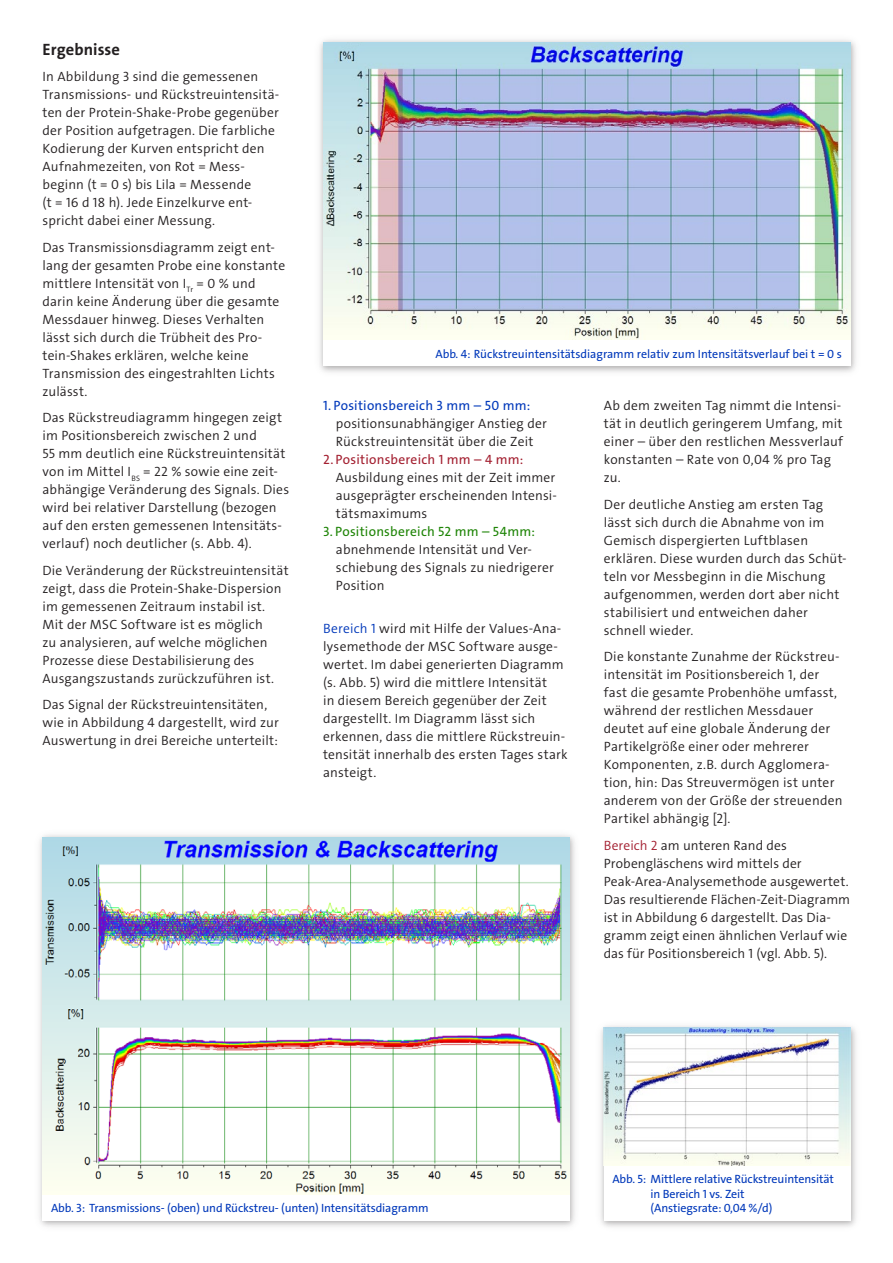
<style>
.page{position:relative;width:893px;height:1263px;background:#fff}
.page>*{position:absolute;margin:0;border:0;box-sizing:border-box;transform-origin:0 0}
.Text_DE{font:16.5px "The Sans LP7 Bld";letter-spacing:.005em;color:#231f20}
.Text_DE-2{font:13.5px/18px "The Sans LP4 Se Lig";letter-spacing:.015em;color:#231f20}
.Caption_DE{font:12px/14.4px "The Sans LP5 Plain";letter-spacing:-.01em;color:#0038ba}
.s1{color:#a31f30}
.s2{font-family:"The Sans LP5 Plain";color:#0038ba}
.s3{font-family:"The Sans LP5 Plain";color:#a31f30}
.s4{font-family:"The Sans LP5 Plain";color:#1e8406}
.s5{color:#0038ba}
</style>
<div class="page">
<div style="left:599px;top:1024px;width:258px;height:204px;background:#231f20;opacity:.26"></div>
<div style="left:604px;top:1028px;width:246px;height:192px;background:#fff"></div>
<div style="left:38px;top:833px;width:538px;height:394px;background:#231f20;opacity:.26"></div>
<div style="left:43px;top:837px;width:527px;height:383px;background:#fff"></div>
<div style="left:318px;top:38px;width:539px;height:335px;background:#231f20;opacity:.26"></div>
<div style="left:323px;top:43px;width:527px;height:323px;background:#fff"></div>
<img style="left:323px;top:43px;width:527px;height:297px">
<img style="left:43px;top:837px;width:527px;height:357px">
<img style="left:604px;top:1028px;width:246px;height:138px">
<p class="Text_DE" style="left:43px;top:39px;width:79px">Ergebnisse</p>
<p class="Text_DE-2" style="left:43px;top:68px;width:238px">In Abbildung 3 sind die gemessenen Transmissions- und Rückstreuintensitä&shy;ten der Protein-Shake-Probe gegenüber der Position aufgetragen. Die farbliche Kodierung der Kurven entspricht den Aufnahmezeiten, von Rot = Mess&shy;beginn (t = 0 s) bis Lila = Messende<br>(t = 16 d 18 h). Jede Einzelkurve ent&shy;spricht dabei einer Messung.</p>
<p class="Text_DE-2" style="left:43px;top:238px;width:244px">Das Transmissionsdiagramm zeigt ent&shy;lang der gesamten Probe eine konstante mittlere Intensität von I<sub>Tr</sub> = 0 % und darin keine Änderung über die gesamte Messdauer hinweg. Dieses Verhalten lässt sich durch die Trübheit des Pro&shy;tein-Shakes erklären, welche keine Transmission des eingestrahlten Lichts zulässt.</p>
<p class="Text_DE-2" style="left:43px;top:409px;width:248px">Das Rückstreudiagramm hingegen zeigt im Positionsbereich zwischen 2 und<br>55 mm deutlich eine Rückstreuintensität von im Mittel I<sub>BS</sub> = 22 % sowie eine zeit&shy;abhängige Veränderung des Signals. Dies wird bei relativer Darstellung (bezogen auf den ersten gemessenen Intensitäts&shy;verlauf) noch deutlicher (s. Abb. 4).</p>
<p class="Text_DE-2" style="left:43px;top:561px;width:248px">Die Veränderung der Rückstreuintensität zeigt, dass die Protein-Shake-Dispersion im gemessenen Zeitraum instabil ist.<br>Mit der MSC Software ist es möglich<br>zu analysieren, auf welche möglichen Prozesse diese Destabilisierung des Ausgangszustands zurückzuführen ist.</p>
<p class="Text_DE-2" style="left:43px;top:696px;width:238px">Das Signal der Rückstreuintensitäten, wie in Abbildung 4 dargestellt, wird zur<br>Auswertung in drei Bereiche unterteilt:</p>
<p class="Caption_DE" style="left:436px;top:346px;width:408px">Abb. 4: Rückstreuintensitätsdiagramm relativ zum Intensitätsverlauf bei t = 0 s</p>
<p class="Text_DE-2" style="left:604px;top:397px;width:241px">Ab dem zweiten Tag nimmt die Intensi&shy;tät in deutlich geringerem Umfang, mit einer – über den restlichen Messverlauf konstanten – Rate von 0,04 % pro Tag zu.</p>
<p class="Text_DE-2" style="left:604px;top:495px;width:244px">Der deutliche Anstieg am ersten Tag lässt sich durch die Abnahme von im Gemisch dispergierten Luftblasen erklären. Diese wurden durch das Schüt&shy;teln vor Messbeginn in die Mischung aufgenommen, werden dort aber nicht stabilisiert und entweichen daher schnell wieder.</p>
<p class="Text_DE-2" style="left:604px;top:648px;width:240px">Die konstante Zunahme der Rückstreu&shy;intensität im Positionsbereich 1, der fast die gesamte Probenhöhe umfasst, während der restlichen Messdauer deutet auf eine globale Änderung der Partikelgröße einer oder mehrerer Komponenten, z.B. durch Agglomera&shy;tion, hin: Das Streuvermögen ist unter anderem von der Größe der streuenden Partikel abhängig [2].</p>
<p class="Text_DE-2" style="left:604px;top:836px;width:248px"><span class="s1">Bereich 2</span> am unteren Rand des Probengläschens wird mittels der Peak-Area-Analysemethode ausgewertet.<br>Das resultierende Flächen-Zeit-Diagramm ist in Abbildung 6 dargestellt. Das Dia&shy;gramm zeigt einen ähnlichen Verlauf wie das für Positionsbereich 1 (vgl. Abb. 5).</p>
<p class="Text_DE-2" style="left:336px;top:397px;width:212px;text-indent:-13px"><span class="s2">1. Positionsbereich 3 mm – 50 mm: </span>positionsunabhängiger Anstieg der<br>Rückstreuintensität über die Zeit</p>
<p class="Text_DE-2" style="left:336px;top:451px;width:222px;text-indent:-13px"><span class="s3">2. Positionsbereich 1 mm – 4 mm:<br></span>Ausbildung eines mit der Zeit immer ausgeprägter erscheinenden Intensi&shy;tätsmaximums</p>
<p class="Text_DE-2" style="left:336px;top:523px;width:219px;text-indent:-13px"><span class="s4">3. Positionsbereich 52 mm – 54mm: </span>abnehmende Intensität und Ver&shy;schiebung des Signals zu niedrigerer<br>Position</p>
<p class="Text_DE-2" style="left:323px;top:620px;width:246px"><span class="s5">Bereich 1</span> wird mit Hilfe der Values-Ana&shy;lysemethode der MSC Software ausge&shy;wertet. Im dabei generierten Diagramm (s. Abb. 5) wird die mittlere Intensität<br>in diesem Bereich gegenüber der Zeit dargestellt. Im Diagramm lässt sich erkennen, dass die mittlere Rückstreuin&shy;tensität innerhalb des ersten Tages stark ansteigt.</p>
<p class="Caption_DE" style="left:51px;top:1201px;width:379px">Abb. 3: Transmissions- (oben) und Rückstreu- (unten) Intensitätsdiagramm</p>
<p class="Caption_DE" style="left:651px;top:1172px;width:185px;text-indent:-38px">Abb. 5: Mittlere relative Rückstreuintensität in Bereich 1 vs. Zeit<br>(Anstiegsrate: 0,04 %/d)</p>
</div>
